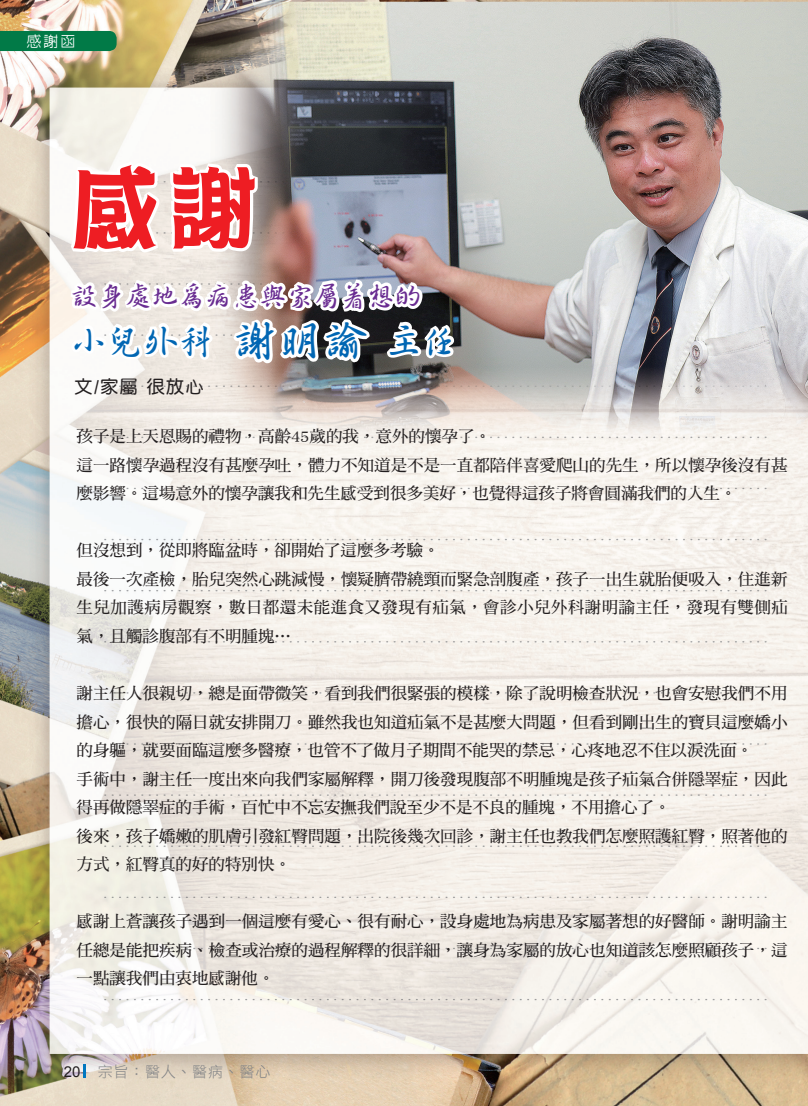
<style>
.page{position:relative;width:808px;height:1106px;background:#fff}
.page>*{position:absolute;margin:0;border:0;box-sizing:border-box;transform-origin:0 0}
.t1{font:90px "DFPOP2 Std W9";color:#ee1d23}
.t2{font:36px "Jet Link Bold Hand Written";color:#0166b3}
.t3{font:27px "Jet Link Bold Hand Written";color:#692c91}
.t4{font:18px "DF Yuan Std W7";color:#231f20}
.t5{font:16.5px/28.5px "DF Ming Std W7";color:#231f20}
.t6{font:15px "DF Li Hei Std W3";letter-spacing:.05em;color:#808285}
.t7{font:500 15px "Lin Gothic";color:#fff}
.s1{font-size:45px}
.s2{font-family:"Arial";color:#231f20}
</style>
<div class="page">
<img style="left:0;top:0;width:807px;height:1106px">
<hr style="left:807px;top:0;width:1px;height:1106px;background:#fffdee">
<div style="left:0;top:31px;width:117px;height:20px;background:#017a47"></div>
<svg style="left:53px;top:137px;width:406px;height:368px"></svg>
<hr style="left:83px;top:1064px;width:3px;height:14px;background:#0077c0">
<p class="t7" style="left:27px;top:34px;width:50px">感謝函</p>
<p class="t1" style="left:70px;top:159px;width:190px">感謝</p>
<p class="t3" style="left:70px;top:282px;width:352px">設身處地為病患與家屬著想的</p>
<p class="t2" style="left:70px;top:323px;width:388px">小兒外科 <span class="s1">謝明諭</span> 主任</p>
<p class="t4" style="left:75px;top:376px;width:131px">文/家屬 很放心</p>
<p class="t5" style="left:77px;top:422px;width:712px">孩子是上天恩賜的禮物，高齡45歲的我，意外的懷孕了。<br>這一路懷孕過程沒有甚麼孕吐，體力不知道是不是一直都陪伴喜愛爬山的先生，所以懷孕後沒有甚麼影響。這場意外的懷孕讓我和先生感受到很多美好，也覺得這孩子將會圓滿我們的人生。</p>
<p class="t5" style="left:77px;top:536px;width:713px">但沒想到，從即將臨盆時，卻開始了這麼多考驗。<br>最後一次產檢，胎兒突然心跳減慢，懷疑臍帶繞頸而緊急剖腹產，孩子一出生就胎便吸入，住進新生兒加護病房觀察，數日都還未能進食又發現有疝氣，會診小兒外科謝明諭主任，發現有雙側疝氣，且觸診腹部有不明腫塊…</p>
<p class="t5" style="left:77px;top:678px;width:712px">謝主任人很親切，總是面帶微笑，看到我們很緊張的模樣，除了說明檢查狀況，也會安慰我們不用擔心，很快的隔日就安排開刀。雖然我也知道疝氣不是甚麼大問題，但看到剛出生的寶貝這麼嬌小的身軀，就要面臨這麼多醫療，也管不了做月子期間不能哭的禁忌，心疼地忍不住以淚洗面。<br>手術中，謝主任一度出來向我們家屬解釋，開刀後發現腹部不明腫塊是孩子疝氣合併隱睪症，因此得再做隱睪症的手術，百忙中不忘安撫我們說至少不是不良的腫塊，不用擔心了。<br>後來，孩子嬌嫩的肌膚引發紅臀問題，出院後幾次回診，謝主任也教我們怎麼照護紅臀，照著他的方式，紅臀真的好的特別快。</p>
<p class="t5" style="left:77px;top:906px;width:712px;text-align:justify">感謝上蒼讓孩子遇到一個這麼有愛心、很有耐心，設身處地為病患及家屬著想的好醫師。謝明諭主任總是能把疾病、檢查或治療的過程解釋的很詳細，讓身為家屬的放心也知道該怎麼照顧孩子，這一點讓我們由衷地感謝他。</p>
<p class="t6" style="left:64px;top:1063px;width:208px"><span class="s2">20</span> 宗旨：醫人、醫病、醫心</p>
</div>
